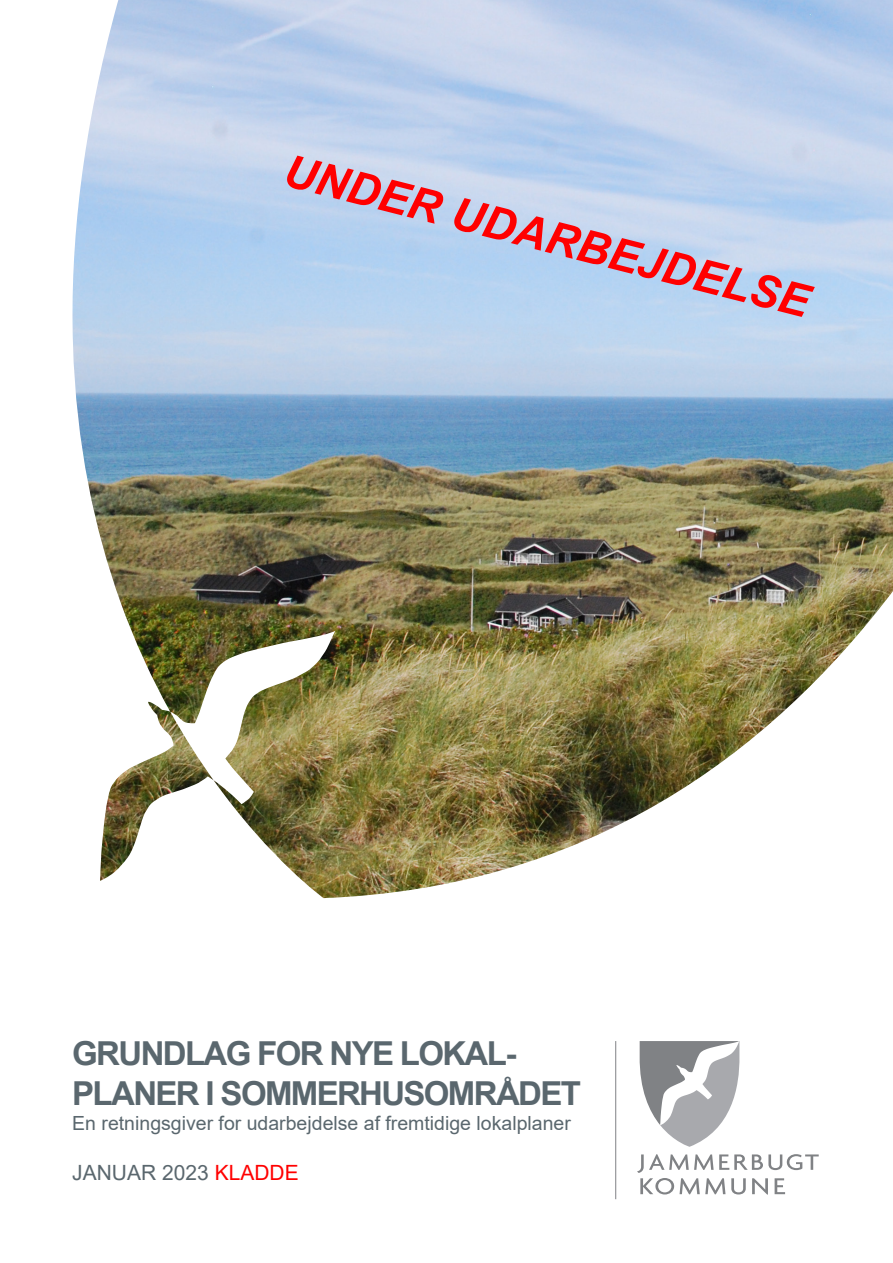
<style>
.page{position:relative;width:893px;height:1263px;background:#fff}
.page>*{position:absolute;margin:0;border:0;box-sizing:border-box;transform-origin:0 0}
._11p-fed-kursiv{font:italic 700 45px "Arial";color:#f00}
.Forside_lokalplan_nr{font:700 33px "Arial";letter-spacing:-.05em;color:#5a676e}
.m_FFFFFC3_FFFFFA5ned__FFFFFC3_FFFFFA5r{font:21px "Arial";color:#5a676e}
.m_FFFFFC3_FFFFFA5ned__FFFFFC3_FFFFFA5r-2{font:19.5px "Arial";color:#5a676e}
.s1{color:#f00}
</style>
<div class="page">
<img style="left:72px;top:0;width:821px;height:898px">
<svg style="left:637px;top:1154px;width:182px;height:40px"></svg>
<svg style="left:639px;top:1041px;width:101px;height:106px"></svg>
<hr style="left:615px;top:1041px;width:1px;height:158px;background:#808285">
<p class="_11p-fed-kursiv" style="left:292px;top:141px;width:541px;rotate:14deg">UNDER UDARBEJDELSE</p>
<p class="Forside_lokalplan_nr" style="left:72px;top:1030px;width:446px">GRUNDLAG FOR NYE LOKAL-</p>
<p class="Forside_lokalplan_nr" style="left:72px;top:1070px;width:510px">PLANER I SOMMERHUSOMRÅDET</p>
<p class="m_FFFFFC3_FFFFFA5ned__FFFFFC3_FFFFFA5r-2" style="left:72px;top:1109px;width:500px">En retningsgiver for udarbejdelse af fremtidige lokalplaner</p>
<p class="m_FFFFFC3_FFFFFA5ned__FFFFFC3_FFFFFA5r" style="left:72px;top:1158px;width:228px">JANUAR 2023 <span class="s1">KLADDE</span></p>
</div>
